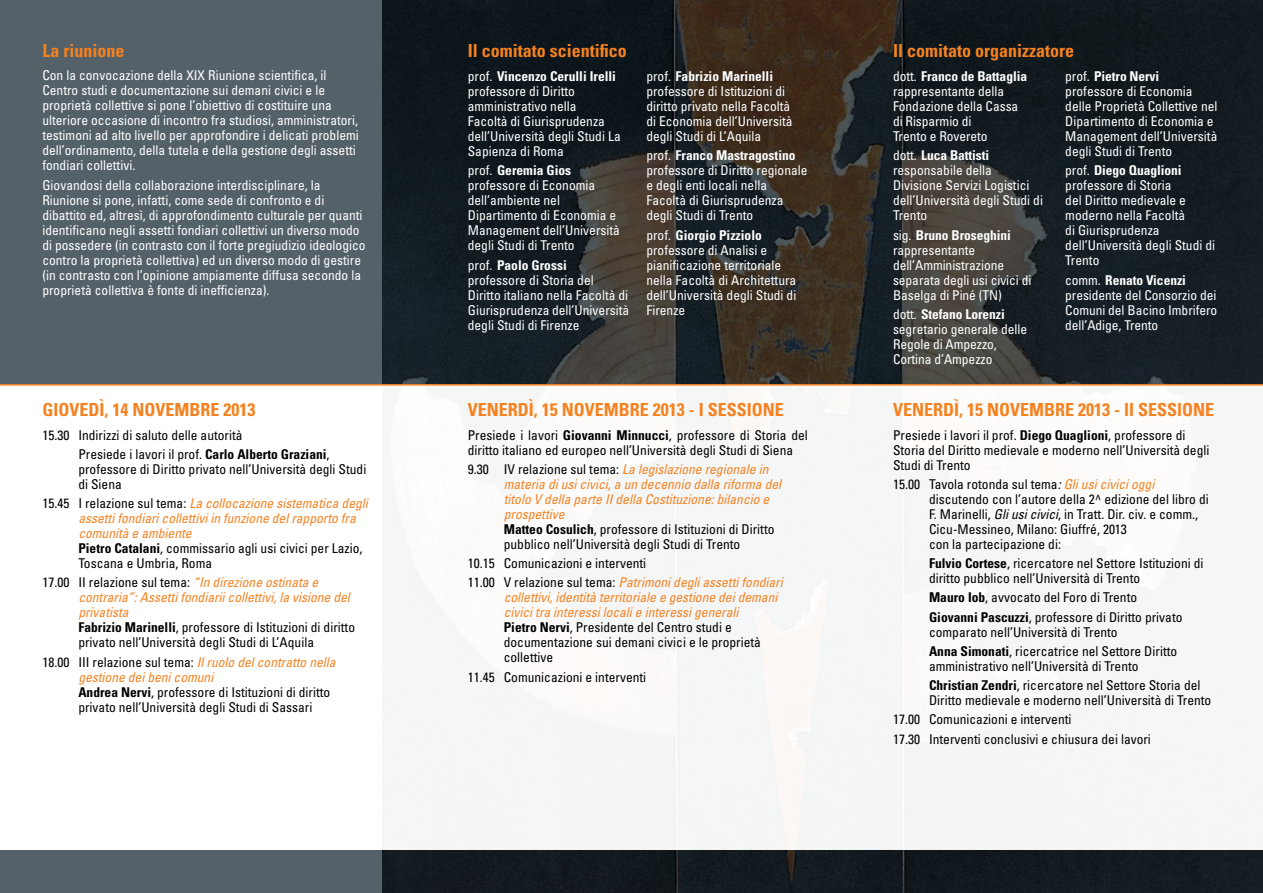
<style>
.page{position:relative;width:1263px;height:893px;background:#fff}
.page>*{position:absolute;margin:0;border:0;box-sizing:border-box;transform-origin:0 0}
.t1{font:700 condensed 18px "Univers";color:#f58220}
.t2{font:condensed 13.5px/15px "Univers";color:#fff}
.t3{font:condensed 13.5px/15px "Univers";color:#000}
.t4{font:italic condensed 13.5px/15px "Univers";color:#f58220}
.t5{font:700 condensed 13.5px "Univers";color:#000}
.s1{font-weight:700}
.s2{font-style:normal;color:#000}
.s3{font-weight:700;font-style:normal;color:#000}
.s4{font-style:italic;color:#f58220}
.s5{font-style:italic}
</style>
<div class="page">
<div style="left:0;top:384px;width:1263px;height:466px;background:#fbf8f7"></div>
<svg style="left:0;top:0;width:1263px;height:384px;background:#303639"></svg>
<hr style="left:0;top:384px;width:1263px;height:2px;background:#f58220">
<svg style="left:0;top:850px;width:1263px;height:43px;background:#262f35"></svg>
<h1 class="t1" style="left:42px;top:39px;width:83px">La riunione</h1>
<p class="t2" style="left:42px;top:68px;width:318px">Con la convocazione della XIX Riunione scientifica, il Centro studi e documentazione sui demani civici e le proprietà collettive si pone l’obiettivo di costituire una ulteriore occasione di incontro fra studiosi, amministratori, testimoni ad alto livello per approfondire i delicati problemi dell’ordinamento, della tutela e della gestione degli assetti fondiari collettivi.</p>
<p class="t2" style="left:42px;top:177px;width:325px">Giovandosi della collaborazione interdisciplinare, la Riunione si pone, infatti, come sede di confronto e di dibattito ed, altresì, di approfondimento culturale per quanti identificano negli assetti fondiari collettivi un diverso modo di possedere (in contrasto con il forte pregiudizio ideologico contro la proprietà collettiva) ed un diverso modo di gestire (in contrasto con l’opinione ampiamente diffusa secondo la proprietà collettiva è fonte di inefficienza).</p>
<h1 class="t1" style="left:42px;top:399px;width:214px">Giovedì, 14 novembre 2013</h1>
<p class="t3" style="left:78px;top:425px;width:253px;line-height:19.2px;text-indent:-36px">15.30 Indirizzi di saluto delle autorità<br>Presiede i lavori il prof. <span class="s1">Carlo Alberto Graziani</span>,</p>
<p class="t3" style="left:78px;top:461px;width:289px">professore di Diritto privato nell’Università degli Studi di Siena</p>
<p class="t4" style="left:78px;top:496px;width:291px;text-indent:-36px"><span class="s2">15.45 I relazione sul tema:</span> La collocazione sistematica degli assetti fondiari collettivi in funzione del rapporto fra comunità e ambiente<br><span class="s3">Pietro Catalani</span><span class="s2">, commissario agli usi civici per Lazio, Toscana e Umbria, Roma</span></p>
<p class="t3" style="left:78px;top:575px;width:278px;text-indent:-36px">17.00 II relazione sul tema: <span class="s4">“In direzione ostinata e contraria”: Assetti fondiarii collettivi, la visione del privatista<br></span><span class="s1">Fabrizio Marinelli</span>, professore di Istituzioni di diritto privato nell’Università degli Studi di L’Aquila</p>
<p class="t3" style="left:78px;top:654px;width:259px;text-indent:-36px">18.00 III relazione sul tema: <span class="s4">Il ruolo del contratto nella gestione dei beni comuni<br></span><span class="s1">Andrea Nervi</span>, professore di Istituzioni di diritto privato nell’Università degli Studi di Sassari</p>
<h1 class="t1" style="left:468px;top:39px;width:161px">Il comitato scientifico</h1>
<h1 class="t1" style="left:893px;top:39px;width:183px">Il comitato organizzatore</h1>
<p class="t2" style="left:468px;top:69px;width:154px">prof. <span class="s1">Vincenzo Cerulli Irelli </span>professore di Diritto amministrativo nella<br>Facoltà di Giurisprudenza dell’Università degli Studi La<br>Sapienza di Roma</p>
<p class="t2" style="left:468px;top:163px;width:154px">prof. <span class="s1">Geremia Gios </span>professore di Economia dell’ambiente nel<br>Dipartimento di Economia e<br>Management dell’Università degli Studi di Trento</p>
<p class="t2" style="left:468px;top:257px;width:163px">prof. <span class="s1">Paolo Grossi<br></span>professore di Storia del<br>Diritto italiano nella Facoltà di<br>Giurisprudenza dell’Università degli Studi di Firenze</p>
<p class="t2" style="left:646px;top:69px;width:148px">prof. <span class="s1">Fabrizio Marinelli </span>professore di Istituzioni di diritto privato nella Facoltà di Economia dell’Università degli Studi di L’Aquila</p>
<p class="t2" style="left:646px;top:148px;width:163px">prof. <span class="s1">Franco Mastragostino </span>professore di Diritto regionale e degli enti locali nella<br>Facoltà di Giurisprudenza degli Studi di Trento</p>
<p class="t2" style="left:646px;top:227px;width:151px">prof. <span class="s1">Giorgio Pizziolo </span>professore di Analisi e pianificazione territoriale nella Facoltà di Architettura dell’Università degli Studi di<br>Firenze</p>
<h1 class="t1" style="left:468px;top:399px;width:317px">Venerdì, 15 novembre 2013 - I Sessione</h1>
<p class="t3" style="left:468px;top:427px;width:342px">Presiede i lavori <span class="s1">Giovanni Minnucci</span>, professore di Storia del diritto italiano ed europeo nell’Università degli Studi di Siena</p>
<p class="t4" style="left:504px;top:461px;width:279px;text-indent:-36px"><span class="s2">9.30 IV relazione sul tema:</span> La legislazione regionale in materia di usi civici, a un decennio dalla riforma del titolo V della parte II della Costituzione: bilancio e prospettive<br><span class="s3">Matteo Cosulich</span><span class="s2">, professore di Istituzioni di Diritto pubblico nell’Università degli Studi di Trento</span></p>
<p class="t3" style="left:468px;top:554px;width:316px;line-height:19.2px">10.15 Comunicazioni e interventi<br>11.00 V relazione sul tema: <span class="s4">Patrimoni degli assetti fondiari</span></p>
<p class="t4" style="left:504px;top:590px;width:275px">collettivi, identità territoriale e gestione dei demani civici tra interessi locali e interessi generali<br><span class="s3">Pietro Nervi</span><span class="s2">, Presidente del Centro studi e documentazione sui demani civici e le proprietà collettive</span></p>
<p class="t3" style="left:468px;top:669px;width:180px">11.45 Comunicazioni e interventi</p>
<p class="t2" style="left:893px;top:69px;width:136px">dott. <span class="s1">Franco de Battaglia </span>rappresentante della<br>Fondazione della Cassa di Risparmio di<br>Trento e Rovereto</p>
<p class="t2" style="left:893px;top:148px;width:151px">dott. <span class="s1">Luca Battisti </span>responsabile della<br>Divisione Servizi Logistici dell’Università degli Studi di<br>Trento</p>
<p class="t2" style="left:893px;top:227px;width:140px">sig. <span class="s1">Bruno Broseghini </span>rappresentante dell’Amministrazione separata degli usi civici di<br>Baselga di Piné (TN)</p>
<p class="t2" style="left:893px;top:306px;width:136px">dott. <span class="s1">Stefano Lorenzi </span>segretario generale delle<br>Regole di Ampezzo,<br>Cortina d’Ampezzo</p>
<p class="t2" style="left:1065px;top:69px;width:154px">prof. <span class="s1">Pietro Nervi </span>professore di Economia delle Proprietà Collettive nel<br>Dipartimento di Economia e<br>Management dell’Università degli Studi di Trento</p>
<p class="t2" style="left:1065px;top:163px;width:151px">prof. <span class="s1">Diego Quaglioni </span>professore di Storia<br>del Diritto medievale e moderno nella Facoltà<br>di Giurisprudenza dell’Università degli Studi di<br>Trento</p>
<p class="t2" style="left:1065px;top:272px;width:153px">comm. <span class="s1">Renato Vicenzi </span>presidente del Consorzio dei<br>Comuni del Bacino Imbrifero dell’Adige, Trento</p>
<h1 class="t1" style="left:893px;top:399px;width:322px">Venerdì, 15 novembre 2013 - II Sessione</h1>
<p class="t3" style="left:893px;top:427px;width:318px">Presiede i lavori il prof. <span class="s1">Diego Quaglioni</span>, professore di<br>Storia del Diritto medievale e moderno nell’Università degli<br>Studi di Trento</p>
<p class="t3" style="left:929px;top:476px;width:281px;text-indent:-36px">15.00 Tavola rotonda sul tema<span class="s5">:</span> <span class="s4">Gli usi civici oggi </span>discutendo con l’autore della 2^ edizione del libro di F. Marinelli, <span class="s5">Gli usi civici</span>, in Tratt. Dir. civ. e comm., Cicu-Messineo, Milano: Giuffré, 2013<br>con la partecipazione di:</p>
<p class="t3" style="left:929px;top:556px;width:276px"><span class="s1">Fulvio Cortese</span>, ricercatore nel Settore Istituzioni di diritto pubblico nell’Università di Trento</p>
<p class="t3" style="left:929px;top:590px;width:210px"><span class="s1">Mauro Iob</span>, avvocato del Foro di Trento</p>
<p class="t5" style="left:893px;top:609px;width:23px">G</p>
<p class="t3" style="left:929px;top:609px;width:255px;text-indent:8px"><span class="s1">iovanni Pascuzzi</span>, professore di Diritto privato comparato nell’Università di Trento</p>
<p class="t3" style="left:929px;top:643px;width:250px"><span class="s1">Anna Simonati</span>, ricercatrice nel Settore Diritto amministrativo nell’Università di Trento</p>
<p class="t3" style="left:929px;top:678px;width:284px"><span class="s1">Christian Zendri</span>, ricercatore nel Settore Storia del<br>Diritto medievale e moderno nell’Università di Trento</p>
<p class="t3" style="left:893px;top:710px;width:259px;line-height:19.2px">17.00 Comunicazioni e interventi<br>17.30 Interventi conclusivi e chiusura dei lavori</p>
</div>
